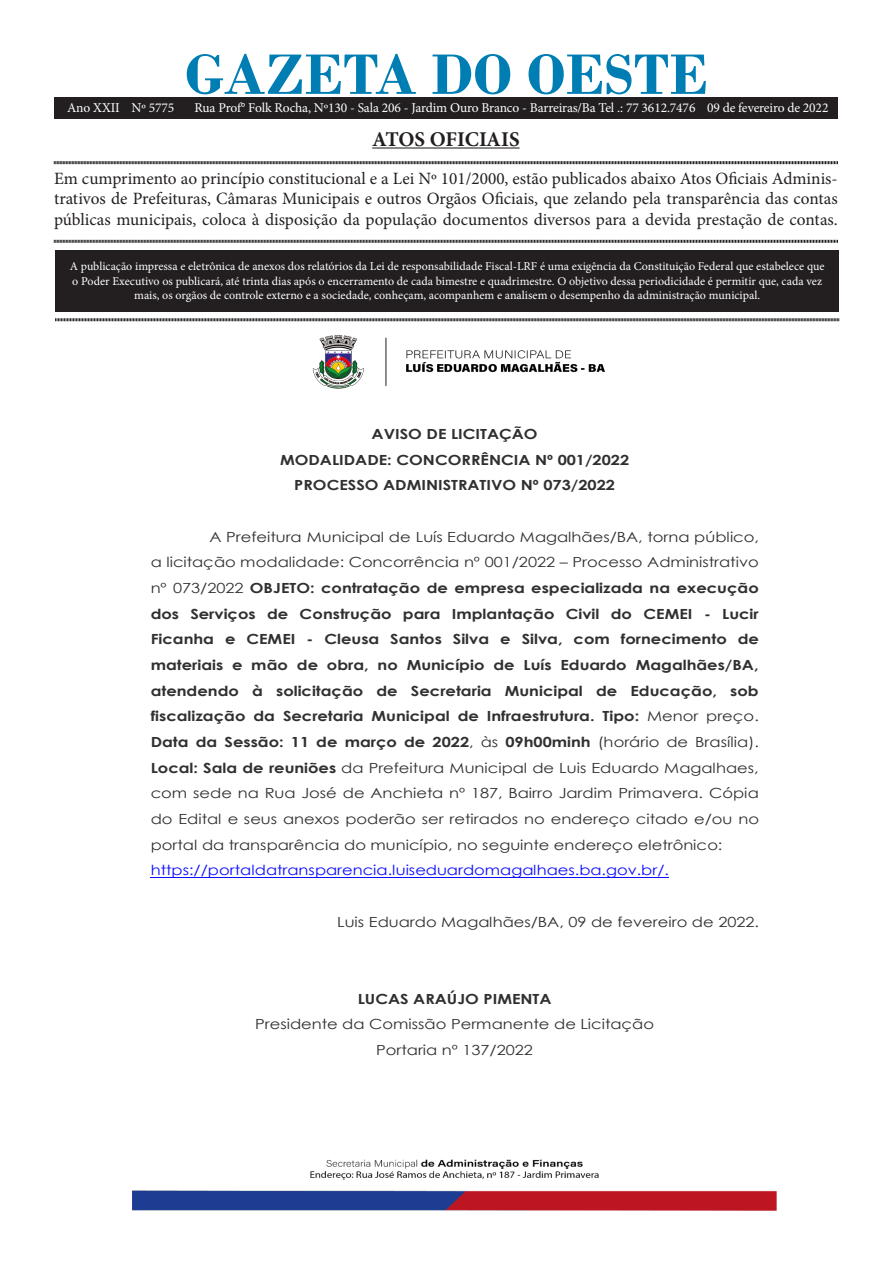
<style>
.page{position:relative;width:893px;height:1263px;background:#fff}
.page>*{position:absolute;margin:0;border:0;box-sizing:border-box;transform-origin:0 0}
.t1{font:700 60px "Bodoni";color:#007eb4}
.t2{font:700 21px "Minion Pro";letter-spacing:-.005em;color:#231f20}
.t3{font:17.25px/20.7px "Minion Pro";color:#231f20;text-align:justify}
.t4{font:13.95px/25.7px "Century Gothic";color:#312f30;scale:1.17 1}
.t5{font:700 13.95px/25.7px "Century Gothic";color:#312f30;text-align:center;scale:1.17 1}
.t6{font:13.5px "Minion Pro";letter-spacing:-.01em;color:#fff}
.t7{font:12px/14.4px "Minion Pro";color:#fff;text-align:center}
.s1{font-weight:700}
.s2{color:#0d0dff}
</style>
<div class="page">
<div style="left:55px;top:250px;width:784px;height:61px;background:#231f20"></div>
<hr style="left:372px;top:147px;width:148px;height:2px;background:#231f20">
<svg style="left:54px;top:161px;width:784px;height:4px;background:#908e8e"></svg>
<svg style="left:54px;top:239px;width:784px;height:4px;background:#908e8e"></svg>
<svg style="left:55px;top:318px;width:784px;height:4px;background:#908e8e"></svg>
<div style="left:54px;top:98px;width:784px;height:20px;background:#231f20"></div>
<img style="left:312px;top:335px;width:293px;height:54px">
<img style="left:133px;top:1159px;width:643px;height:51px">
<hr style="left:151px;top:877px;width:518px;height:1px;background:#0d0dff">
<p class="t1" style="left:185px;top:39px;width:525px">GAZETA DO OESTE</p>
<p class="t2" style="left:372px;top:124px;width:149px">ATOS OFICIAIS</p>
<p class="t3" style="left:54px;top:168px;width:785px">Em cumprimento ao princípio constitucional e a Lei Nº 101/2000, estão publicados abaixo Atos Oficiais Adminis&shy;trativos de Prefeituras, Câmaras Municipais e outros Orgãos Oficiais, que zelando pela transparência das contas públicas municipais, coloca à disposição da população documentos diversos para a devida prestação de contas.</p>
<p class="t7" style="left:70px;top:259px;width:756px">A publicação impressa e eletrônica de anexos dos relatórios da Lei de responsabilidade Fiscal-LRF é uma exigência da Constituição Federal que estabelece que o Poder Executivo os publicará, até trinta dias após o encerramento de cada bimestre e quadrimestre. O objetivo dessa periodicidade é permitir que, cada vez mais, os orgãos de controle externo e a sociedade, conheçam, acompanhem e analisem o desempenho da administração municipal.</p>
<p class="t6" style="left:67px;top:98px;width:109px">Ano XXII Nº 5775</p>
<p class="t6" style="left:195px;top:98px;width:635px">Rua Prof° Folk Rocha, Nº130 - Sala 206 - Jardim Ouro Branco - Barreiras/Ba Tel .: 77 3612.7476 09 de fevereiro de 2022</p>
<p class="t5" style="left:280px;top:420px;width:300px">AVISO DE LICITAÇÃO<br>MODALIDADE: CONCORRÊNCIA Nº 001/2022<br>PROCESSO ADMINISTRATIVO Nº 073/2022</p>
<p class="t4" style="left:151px;top:524px;width:521px;text-indent:59px">A Prefeitura Municipal de Luís Eduardo Magalhães/BA, torna público, a licitação modalidade: Concorrência nº 001/2022 – Processo Administrativo nº 073/2022 <span class="s1">OBJETO: contratação de empresa especializada na execução dos Serviços de Construção para Implantação Civil do CEMEI - Lucir Ficanha e CEMEI - Cleusa Santos Silva e Silva, com fornecimento de materiais e mão de obra, no Município de Luís Eduardo Magalhães/BA, atendendo à solicitação de Secretaria Municipal de Educação, sob fiscalização da Secretaria Municipal de Infraestrutura. Tipo:</span> Menor preço.<br><span class="s1">Data da Sessão: 11 de março de 2022</span>, às <span class="s1">09h00minh</span> (horário de Brasília).<br><span class="s1">Local: Sala de reuniões</span> da Prefeitura Municipal de Luis Eduardo Magalhaes, com sede na Rua José de Anchieta nº 187, Bairro Jardim Primavera. Cópia do Edital e seus anexos poderão ser retirados no endereço citado e/ou no portal da transparência do município, no seguinte endereço eletrônico: <span class="s2">https://portaldatransparencia.luiseduardomagalhaes.ba.gov.br/.</span></p>
<p class="t4" style="left:337px;top:908px;width:362px">Luis Eduardo Magalhães/BA, 09 de fevereiro de 2022.</p>
<p class="t4" style="left:255px;top:985px;width:342px;text-align:center"><span class="s1">LUCAS ARAÚJO PIMENTA<br></span>Presidente da Comissão Permanente de Licitação<br>Portaria nº 137/2022</p>
</div>
